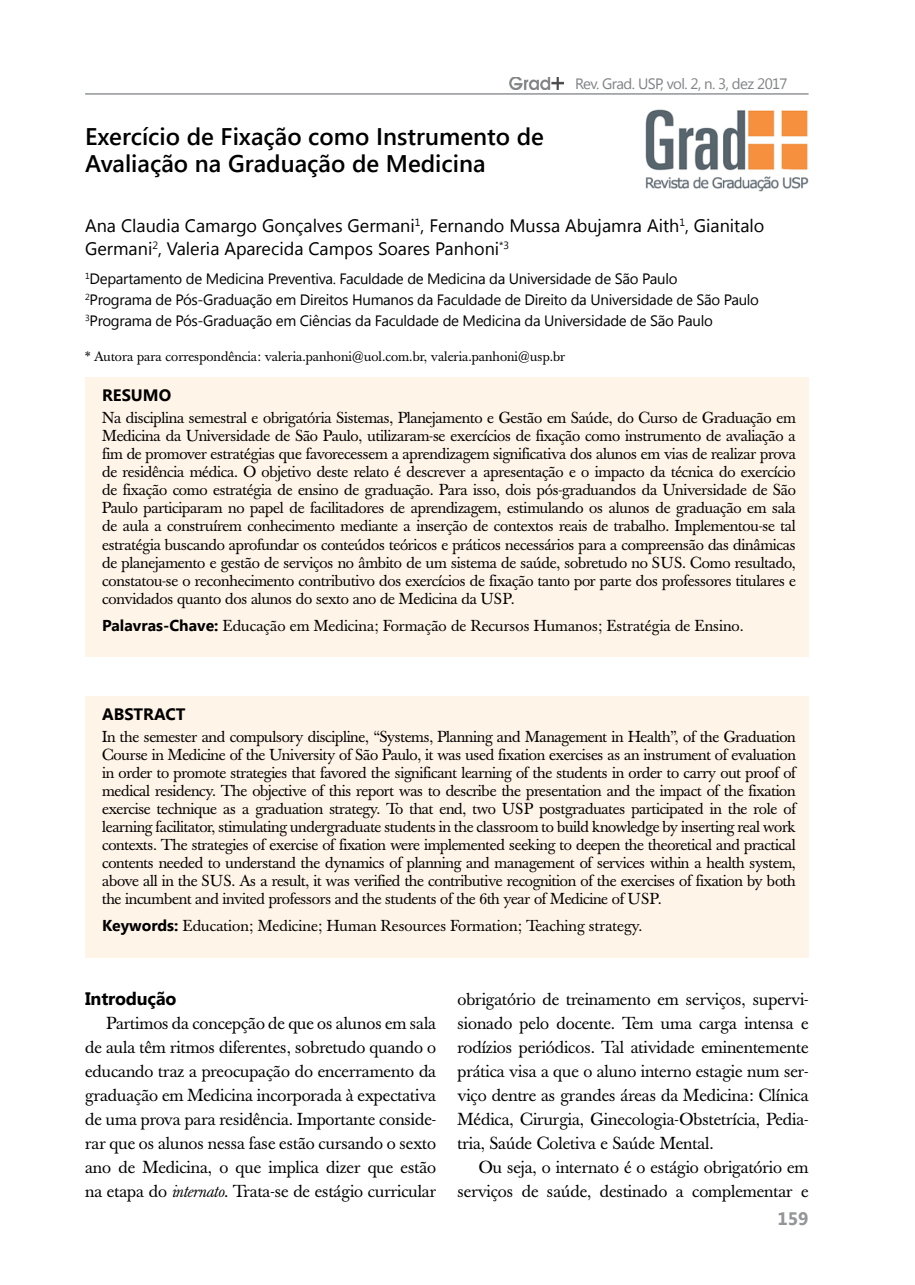
<style>
.page{position:relative;width:915px;height:1285px;background:#fff}
.page>*{position:absolute;margin:0;border:0;box-sizing:border-box;transform-origin:0 0}
.t1{font:600 24px/27px "Segoe UI";color:#000}
.t2{font:18px/22.5px "Segoe UI";color:#000}
.t3{font:700 18px "Segoe UI";letter-spacing:-.01em;color:#000}
.t4{font:700 18px "Segoe UI";color:#939598}
.t5{font:17.25px/24px "Baskerville";letter-spacing:-.005em;color:#000;text-align:justify}
.t6{font:700 16.5px "Segoe UI";color:#000}
.t7{font:15.75px/18px "Baskerville";color:#000;text-align:justify}
.t8{font:15px/21px "Segoe UI";letter-spacing:-.02em;color:#000}
.t9{font:15px "Segoe UI";letter-spacing:-.04em;color:#808285}
.t10{font:13.65px "Baskerville";color:#000}
.s1{font-family:"Segoe UI";font-weight:700}
.s2{font-style:italic}
</style>
<div class="page">
<img style="left:510px;top:78px;width:53px;height:12px">
<img style="left:645px;top:109px;width:163px;height:83px">
<div style="left:85px;top:376px;width:723px;height:280px;background:#fff4e8"></div>
<div style="left:85px;top:695px;width:723px;height:262px;background:#fff4e8"></div>
<hr style="left:85px;top:93px;width:723px;height:2px;background:#939598">
<h1 class="t1" style="left:85px;top:123px;width:460px">Exercício de Fixação como Instrumento de<br>Avaliação na Graduação de Medicina</h1>
<p class="t9" style="left:575px;top:73px;width:214px">Rev. Grad. USP, vol. 2, n. 3, dez 2017</p>
<p class="t2" style="left:85px;top:214px;width:680px">Ana Claudia Camargo Gonçalves Germani<sup>1</sup>, Fernando Mussa Abujamra Aith<sup>1</sup>, Gianitalo<br>Germani<sup>2</sup>, Valeria Aparecida Campos Soares Panhoni<sup>*3</sup></p>
<p class="t8" style="left:85px;top:268px;width:675px"><sup>1</sup>Departamento de Medicina Preventiva. Faculdade de Medicina da Universidade de São Paulo<br><sup>2</sup>Programa de Pós-Graduação em Direitos Humanos da Faculdade de Direito da Universidade de São Paulo<br><sup>3</sup>Programa de Pós-Graduação em Ciências da Faculdade de Medicina da Universidade de São Paulo</p>
<p class="t10" style="left:85px;top:348px;width:481px">* Autora para correspondência: valeria.panhoni@uol.com.br, valeria.panhoni@usp.br</p>
<p class="t6" style="left:102px;top:383px;width:71px">RESUMO</p>
<p class="t7" style="left:102px;top:409px;width:695px">Na disciplina semestral e obrigatória Sistemas, Planejamento e Gestão em Saúde, do Curso de Graduação em Medicina da Universidade de São Paulo, utilizaram-se exercícios de fixação como instrumento de avaliação a fim de promover estratégias que favorecessem a aprendizagem significativa dos alunos em vias de realizar prova de residência médica. O objetivo deste relato é descrever a apresentação e o impacto da técnica do exercício de fixação como estratégia de ensino de graduação. Para isso, dois pós-graduandos da Universidade de São Paulo participaram no papel de facilitadores de aprendizagem, estimulando os alunos de graduação em sala de aula a construírem conhecimento mediante a inserção de contextos reais de trabalho. Implementou-se tal estratégia buscando aprofundar os conteúdos teóricos e práticos necessários para a compreensão das dinâmicas de planejamento e gestão de serviços no âmbito de um sistema de saúde, sobretudo no SUS. Como resultado, constatou-se o reconhecimento contributivo dos exercícios de fixação tanto por parte dos professores titulares e convidados quanto dos alunos do sexto ano de Medicina da USP.</p>
<p class="t7" style="left:102px;top:616px;width:643px"><span class="s1">Palavras-Chave:</span> Educação em Medicina; Formação de Recursos Humanos; Estratégia de Ensino.</p>
<p class="t6" style="left:102px;top:702px;width:85px">ABSTRACT</p>
<p class="t7" style="left:102px;top:728px;width:695px">In the semester and compulsory discipline, “Systems, Planning and Management in Health”, of the Graduation Course in Medicine of the University of São Paulo, it was used fixation exercises as an instrument of evaluation in order to promote strategies that favored the significant learning of the students in order to carry out proof of medical residency. The objective of this report was to describe the presentation and the impact of the fixation exercise technique as a graduation strategy. To that end, two USP postgraduates participated in the role of learning facilitator, stimulating undergraduate students in the classroom to build knowledge by inserting real work contexts. The strategies of exercise of fixation were implemented seeking to deepen the theoretical and practical contents needed to understand the dynamics of planning and management of services within a health system, above all in the SUS. As a result, it was verified the contributive recognition of the exercises of fixation by both the incumbent and invited professors and the students of the 6th year of Medicine of USP.</p>
<p class="t7" style="left:102px;top:917px;width:541px"><span class="s1">Keywords:</span> Education; Medicine; Human Resources Formation; Teaching strategy.</p>
<p class="t3" style="left:85px;top:985px;width:93px">Introdução</p>
<p class="t5" style="left:85px;top:1010px;width:352px;text-indent:21px">Partimos da concepção de que os alunos em sala de aula têm ritmos diferentes, sobretudo quando o educando traz a preocupação do encerramento da graduação em Medicina incorporada à expectativa de uma prova para residência. Importante conside&shy;rar que os alunos nessa fase estão cursando o sexto ano de Medicina, o que implica dizer que estão na etapa do <span class="s2">internato</span>. Trata-se de estágio curricular</p>
<p class="t5" style="left:457px;top:986px;width:352px">obrigatório de treinamento em serviços, supervi&shy;sionado pelo docente. Tem uma carga intensa e rodízios periódicos. Tal atividade eminentemente prática visa a que o aluno interno estagie num ser&shy;viço dentre as grandes áreas da Medicina: Clínica Médica, Cirurgia, Ginecologia-Obstetrícia, Pedia&shy;tria, Saúde Coletiva e Saúde Mental.</p>
<p class="t5" style="left:457px;top:1154px;width:352px;text-align:right">Ou seja, o internato é o estágio obrigatório em serviços de saúde, destinado a complementar e</p>
<p class="t4" style="left:777px;top:1205px;width:33px">159</p>
</div>
